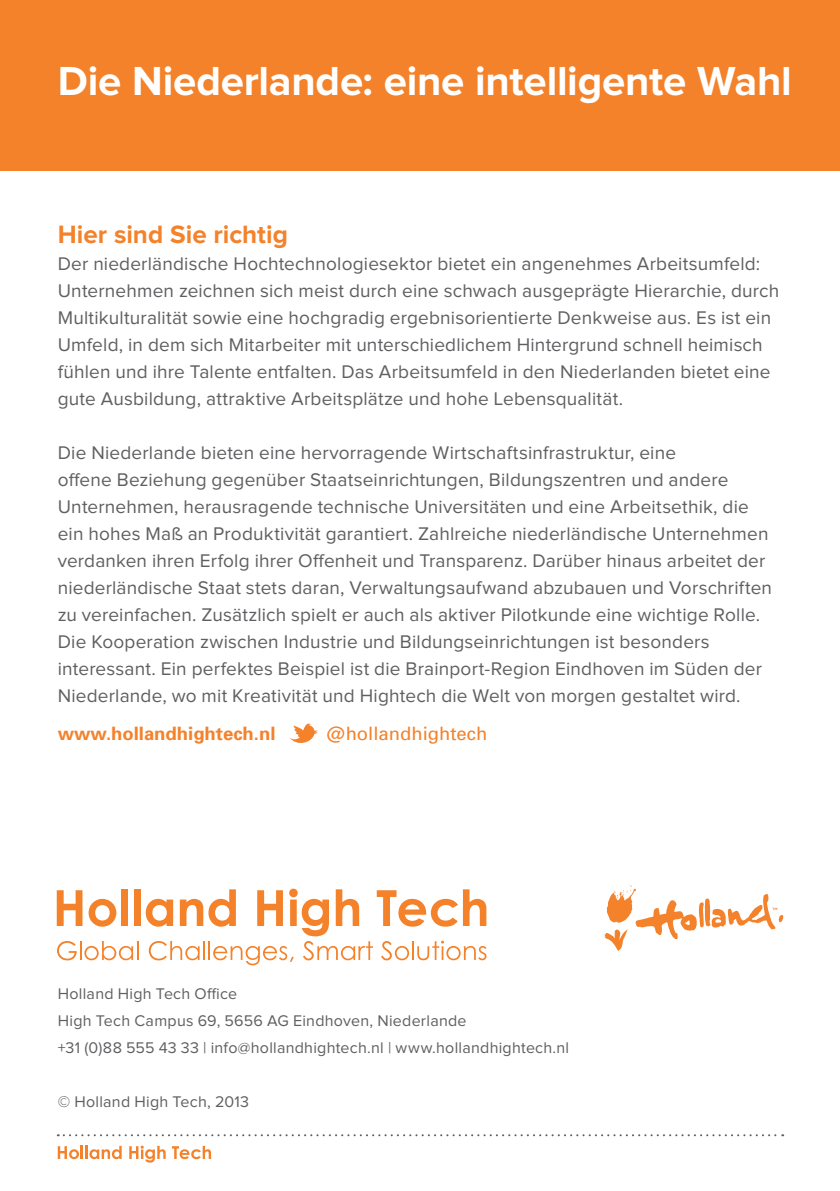
<style>
.page{position:relative;width:840px;height:1191px;background:#fff}
.page>*{position:absolute;margin:0;border:0;box-sizing:border-box;transform-origin:0 0}
.t1{font:700 42px "Proxima Nova";letter-spacing:-.005em;color:#fff}
.t2{font:700 26px "Proxima Nova";color:#f4822b}
.t3{font:19px/27px "Proxima Nova";letter-spacing:.01em;color:#5f5f62}
.t4{font:700 18.4px "Univers";color:#f4822b}
.t5{font:18.4px "Univers";color:#f4822b}
.t6{font:16px/27px "Proxima Nova";letter-spacing:.015em;color:#5f5f62}
</style>
<div class="page">
<svg style="left:58px;top:1134px;width:724px;height:2px"></svg>
<hr style="left:839px;top:0;width:1px;height:170px;background:#f4822b">
<div style="left:0;top:0;width:839px;height:170px;background:#f4822b"></div>
<svg style="left:58px;top:1145px;width:25px;height:14px"></svg>
<hr style="left:85px;top:1145px;width:3px;height:14px;background:#f4822b">
<svg style="left:89px;top:1145px;width:33px;height:14px"></svg>
<svg style="left:129px;top:1145px;width:36px;height:17px"></svg>
<svg style="left:172px;top:1145px;width:39px;height:14px"></svg>
<svg style="left:289px;top:723px;width:29px;height:20px"></svg>
<svg style="left:603px;top:884px;width:180px;height:67px"></svg>
<svg style="left:57px;top:890px;width:25px;height:36px"></svg>
<svg style="left:89px;top:899px;width:27px;height:27px"></svg>
<div style="left:121px;top:889px;width:7px;height:37px;background:#f4822b"></div>
<div style="left:134px;top:889px;width:6px;height:37px;background:#f4822b"></div>
<svg style="left:57px;top:941px;width:81px;height:19px"></svg>
<svg style="left:146px;top:888px;width:340px;height:77px"></svg>
<h1 class="t1" style="left:58px;top:61px;width:735px">Die Niederlande: eine intelligente Wahl</h1>
<h2 class="t2" style="left:58px;top:222px;width:232px">Hier sind Sie richtig</h2>
<p class="t3" style="left:58px;top:251px;width:722px">Der niederländische Hochtechnologiesektor bietet ein angenehmes Arbeitsumfeld:<br>Unternehmen zeichnen sich meist durch eine schwach ausgeprägte Hierarchie, durch Multikulturalität sowie eine hochgradig ergebnisorientierte Denkweise aus. Es ist ein Umfeld, in dem sich Mitarbeiter mit unterschiedlichem Hintergrund schnell heimisch fühlen und ihre Talente entfalten. Das Arbeitsumfeld in den Niederlanden bietet eine gute Ausbildung, attraktive Arbeitsplätze und hohe Lebensqualität.</p>
<p class="t3" style="left:58px;top:440px;width:715px">Die Niederlande bieten eine hervorragende Wirtschaftsinfrastruktur, eine<br>offene Beziehung gegenüber Staatseinrichtungen, Bildungszentren und andere Unternehmen, herausragende technische Universitäten und eine Arbeitsethik, die ein hohes Maß an Produktivität garantiert. Zahlreiche niederländische Unternehmen verdanken ihren Erfolg ihrer Offenheit und Transparenz. Darüber hinaus arbeitet der niederländische Staat stets daran, Verwaltungsaufwand abzubauen und Vorschriften zu vereinfachen. Zusätzlich spielt er auch als aktiver Pilotkunde eine wichtige Rolle.<br>Die Kooperation zwischen Industrie und Bildungseinrichtungen ist besonders interessant. Ein perfektes Beispiel ist die Brainport-Region Eindhoven im Süden der Niederlande, wo mit Kreativität und Hightech die Welt von morgen gestaltet wird.</p>
<p class="t4" style="left:58px;top:721px;width:219px">www.hollandhightech.nl</p>
<p class="t5" style="left:327px;top:722px;width:162px">@hollandhightech</p>
<p class="t6" style="left:58px;top:981px;width:512px">Holland High Tech Office<br>High Tech Campus 69, 5656 AG Eindhoven, Niederlande<br>+31 (0)88 555 43 33 | info@hollandhightech.nl | www.hollandhightech.nl</p>
<p class="t6" style="left:58px;top:1089px;width:193px">© Holland High Tech, 2013</p>
</div>
